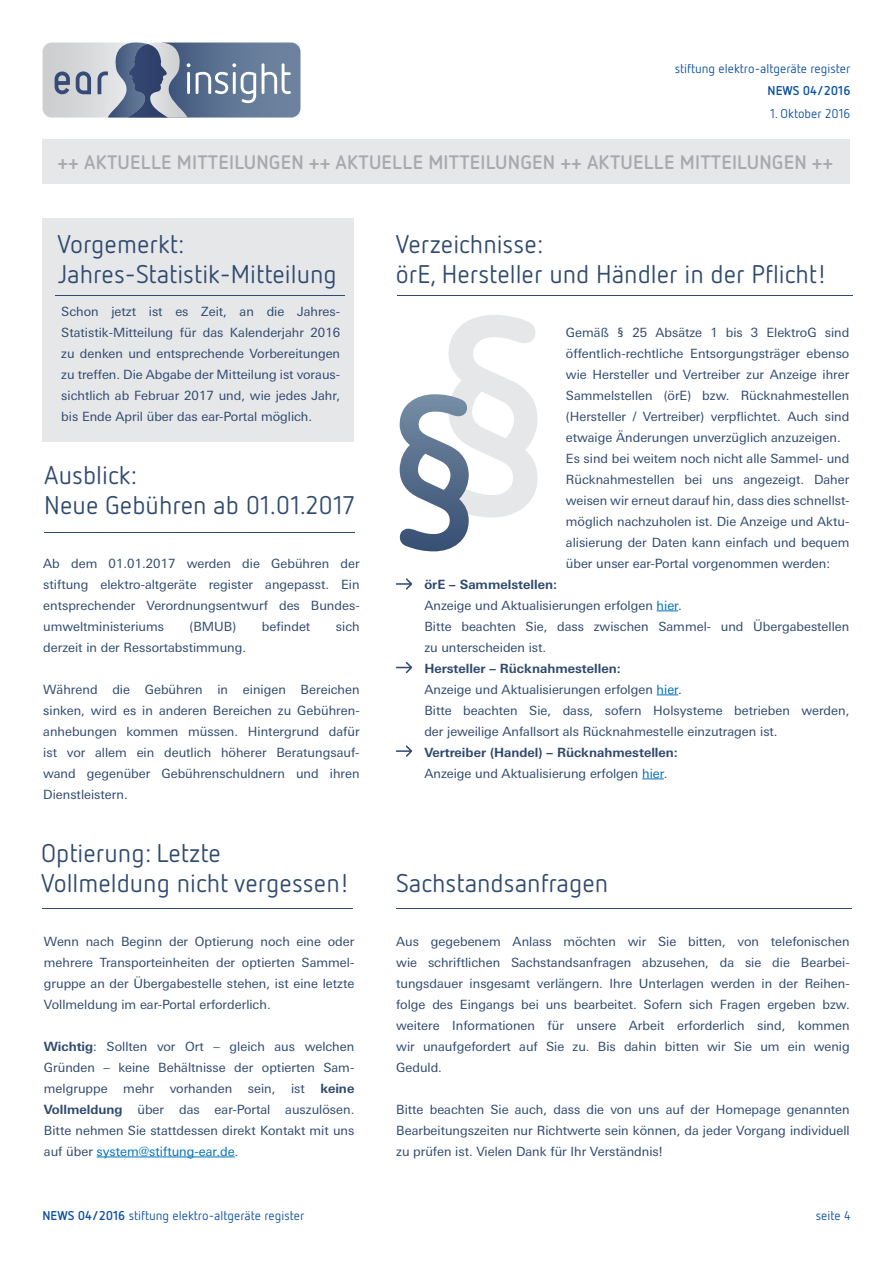
<style>
.page{position:relative;width:893px;height:1263px;background:#fff}
.page>*{position:absolute;margin:0;border:0;box-sizing:border-box;transform-origin:0 0}
.Headline{font:25.5px/30.6px "Netto OT";color:#304a6f}
.t1{font:700 19.5px "Netto OT";letter-spacing:.01em;color:#a8a9ad}
.Fließtext{font:12.75px/21px "LT Univers Basic";color:#304a6f;text-align:justify}
.Liste{font:12.75px/21px "LT Univers Basic";color:#304a6f;text-align:justify}
.t2{font:12.75px "Netto OT";color:#0a4fa2}
.Fließtext-2{font:700 12.75px/21px "LT Univers Basic";color:#304a6f}
.t3{font:700 12.75px "Netto OT";color:#0a4fa2}
.s1{font-weight:700}
.s2{color:#0072bc}
.s3{font-weight:400}
.s4{font-weight:400;color:#0072bc}
</style>
<div class="page">
<svg style="left:43px;top:43px;width:257px;height:75px;background:#8997ac"></svg>
<div style="left:43px;top:139px;width:807px;height:45px;background:#e6e7e9"></div>
<div style="left:43px;top:218px;width:311px;height:224px;background:#e6e7e9"></div>
<hr style="left:97px;top:1156px;width:138px;height:1px;background:#0072bc">
<svg style="left:400px;top:315px;width:138px;height:236px"></svg>
<svg style="left:657px;top:610px;width:21px;height:1px"></svg>
<svg style="left:657px;top:694px;width:21px;height:1px"></svg>
<svg style="left:642px;top:778px;width:22px;height:1px"></svg>
<hr style="left:44px;top:533px;width:311px;height:1px;background:#304a6f">
<hr style="left:43px;top:908px;width:310px;height:1px;background:#304a6f">
<svg style="left:396px;top:578px;width:16px;height:12px"></svg>
<svg style="left:396px;top:662px;width:16px;height:11px"></svg>
<svg style="left:396px;top:745px;width:16px;height:12px"></svg>
<hr style="left:396px;top:908px;width:455px;height:1px;background:#304a6f">
<hr style="left:55px;top:296px;width:290px;height:1px;background:#304a6f">
<hr style="left:398px;top:296px;width:455px;height:1px;background:#304a6f">
<p class="t2" style="left:675px;top:60px;width:177px">stiftung elektro-altgeräte register</p>
<p class="t3" style="left:768px;top:83px;width:84px">NEWS 04/2016</p>
<p class="t2" style="left:770px;top:105px;width:82px">1. Oktober 2016</p>
<h2 class="t1" style="left:57px;top:150px;width:777px">++ AKTUELLE MITTEILUNGEN ++ AKTUELLE MITTEILUNGEN ++ AKTUELLE MITTEILUNGEN ++</h2>
<p class="Headline" style="left:57px;top:228px;width:281px">Vorgemerkt:<br>Jahres-Statistik-Mitteilung</p>
<p class="Liste" style="left:61px;top:301px;width:280px">Schon jetzt ist es Zeit, an die Jahres-Statistik-Mitteilung für das Kalenderjahr 2016 zu denken und entsprechende Vorbereitungen zu treffen. Die Abgabe der Mitteilung ist voraus&shy;sichtlich ab Februar 2017 und, wie jedes Jahr, bis Ende April über das ear-Portal möglich.</p>
<p class="Headline" style="left:44px;top:459px;width:312px">Ausblick:<br>Neue Gebühren ab 01.01.2017</p>
<p class="Fließtext" style="left:43px;top:553px;width:318px">Ab dem 01.01.2017 werden die Gebühren der stiftung elektro-altgeräte register angepasst. Ein entsprechender Verordnungsentwurf des Bundes&shy;umweltministeriums</p>
<p class="Fließtext" style="left:190px;top:616px;width:48px">(BMUB)</p>
<p class="Fließtext" style="left:262px;top:616px;width:50px">befindet</p>
<p class="Fließtext" style="left:336px;top:616px;width:25px">sich</p>
<p class="Fließtext" style="left:43px;top:637px;width:204px">derzeit in der Ressortabstimmung.</p>
<p class="Fließtext" style="left:43px;top:679px;width:318px">Während die Gebühren in einigen Bereichen sinken, wird es in anderen Bereichen zu Gebühren&shy;anhebungen kommen müssen. Hintergrund dafür ist vor allem ein deutlich höherer Beratungsauf&shy;wand gegenüber Gebührenschuldnern und ihren Dienstleistern.</p>
<p class="Headline" style="left:41px;top:837px;width:310px">Optierung: Letzte<br>Vollmeldung nicht vergessen!</p>
<p class="Liste" style="left:44px;top:931px;width:312px">Wenn nach Beginn der Optierung noch eine oder mehrere Transporteinheiten der optierten Sammel&shy;gruppe an der Übergabestelle stehen, ist eine letzte Vollmeldung im ear-Portal erforderlich.</p>
<p class="Liste" style="left:44px;top:1036px;width:312px"><span class="s1">Wichtig</span>: Sollten vor Ort – gleich aus welchen Gründen – keine Behältnisse der optierten Sam&shy;melgruppe mehr vorhanden sein, ist <span class="s1">keine Vollmeldung</span> über das ear-Portal auszulösen.<br>Bitte nehmen Sie stattdessen direkt Kontakt mit uns auf über <span class="s2">system@stiftung-ear.de</span>.</p>
<p class="Headline" style="left:396px;top:228px;width:433px">Verzeichnisse:<br>örE, Hersteller und Händler in der Pflicht!</p>
<p class="Fließtext" style="left:566px;top:322px;width:285px">Gemäß § 25 Absätze 1 bis 3 ElektroG sind öffentlich-rechtliche Entsorgungsträger ebenso wie Hersteller und Vertreiber zur Anzeige ihrer Sammelstellen (örE) bzw. Rücknahmestellen (Hersteller / Vertreiber) verpflichtet. Auch sind etwaige Änderungen unverzüglich anzuzeigen.</p>
<p class="Fließtext" style="left:566px;top:448px;width:285px">Es sind bei weitem noch nicht alle Sammel- und Rücknahmestellen bei uns angezeigt. Daher weisen wir erneut darauf hin, dass dies schnellst&shy;möglich nachzuholen ist. Die Anzeige und Aktu&shy;alisierung der Daten kann einfach und bequem über unser ear-Portal vorgenommen werden:</p>
<p class="Fließtext-2" style="left:424px;top:573px;width:134px">örE – Sammelstellen:</p>
<p class="Fließtext" style="left:424px;top:595px;width:259px">Anzeige und Aktualisierungen erfolgen <span class="s2">hier</span>.</p>
<p class="Fließtext" style="left:424px;top:616px;width:426px">Bitte beachten Sie, dass zwischen Sammel- und Übergabestellen zu unterscheiden ist.</p>
<p class="Fließtext" style="left:424px;top:658px;width:259px"><span class="s1">Hersteller – Rücknahmestellen:<br></span>Anzeige und Aktualisierungen erfolgen <span class="s2">hier</span>.</p>
<p class="Fließtext" style="left:424px;top:700px;width:426px">Bitte beachten Sie, dass, sofern Holsysteme betrieben werden, der jeweilige Anfallsort als Rücknahmestelle einzutragen ist.</p>
<p class="Fließtext-2" style="left:424px;top:741px;width:255px">Vertreiber (Handel) – Rücknahmestellen:<br><span class="s3">Anzeige und Aktualisierung erfolgen</span> <span class="s4">hier</span><span class="s3">.</span></p>
<p class="Headline" style="left:396px;top:867px;width:214px">Sachstandsanfragen</p>
<p class="Fließtext" style="left:396px;top:931px;width:455px">Aus gegebenem Anlass möchten wir Sie bitten, von telefonischen wie schriftlichen Sachstandsanfragen abzusehen, da sie die Bearbei&shy;tungsdauer insgesamt verlängern. Ihre Unterlagen werden in der Reihen&shy;folge des Eingangs bei uns bearbeitet. Sofern sich Fragen ergeben bzw. weitere Informationen für unsere Arbeit erforderlich sind, kommen wir unaufgefordert auf Sie zu. Bis dahin bitten wir Sie um ein wenig Geduld.</p>
<p class="Fließtext" style="left:396px;top:1099px;width:455px">Bitte beachten Sie auch, dass die von uns auf der Homepage genannten Bearbeitungszeiten nur Richtwerte sein können, da jeder Vorgang individuell zu prüfen ist. Vielen Dank für Ihr Verständnis!</p>
<p class="t2" style="left:43px;top:1208px;width:263px"><span class="s1">NEWS 04/2016</span> stiftung elektro-altgeräte register</p>
<p class="t2" style="left:816px;top:1208px;width:36px">seite 4</p>
</div>
